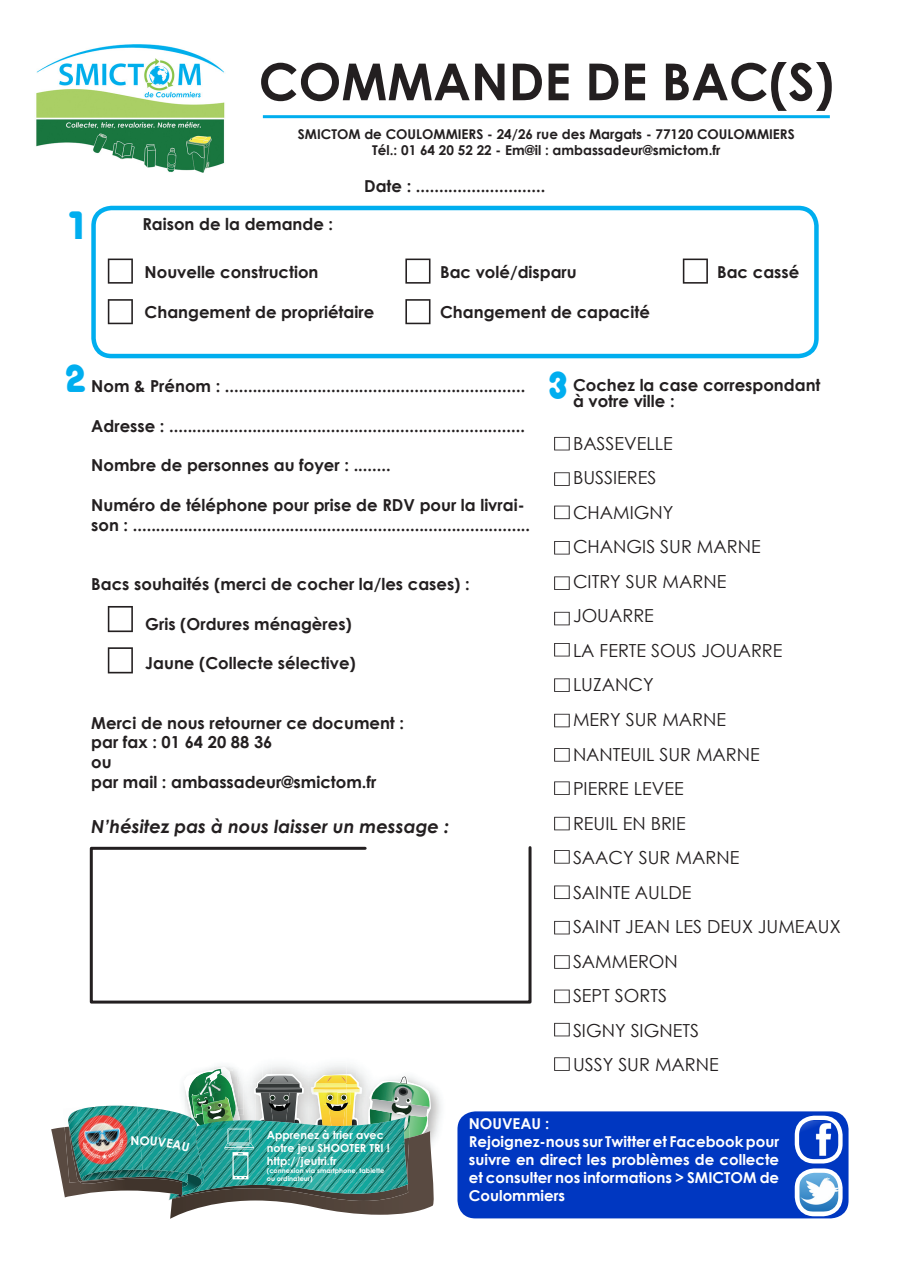
<style>
.page{position:relative;width:910px;height:1280px;background:#fff}
.page>*{position:absolute;margin:0;border:0;box-sizing:border-box;transform-origin:0 0}
.t1{font:700 51px "Century Gothic";color:#231f20}
.t2{font:34.5px "AGALEGA";color:#00aeef}
.t3{font:18px "Century Gothic";color:#231f20}
.t4{font:italic 700 18px "Century Gothic";color:#231f20}
.t5{font:700 16.5px/19.8px "Century Gothic";color:#231f20}
.t6{font:700 15px/18px "Century Gothic";color:#fff;text-align:justify}
.t7{font:700 13.5px "Century Gothic";color:#231f20}
.t8{font:700 12.15px "Century Gothic";color:#fff}
.t9{font:700 11.1px/13.4px "Century Gothic";color:#fff}
.t10{font:700 6.6px/7.9px "Century Gothic";color:#fff}
</style>
<div class="page">
<img style="left:216px;top:1066px;width:14px;height:1px">
<div style="left:91px;top:206px;width:728px;height:152px;border:4px solid #00aeef;border-radius:18px"></div>
<img style="left:36px;top:44px;width:189px;height:129px">
<svg style="left:554px;top:437px;width:16px;height:13px"></svg>
<svg style="left:554px;top:506px;width:16px;height:13px"></svg>
<svg style="left:554px;top:643px;width:16px;height:13px"></svg>
<svg style="left:554px;top:781px;width:16px;height:14px"></svg>
<svg style="left:554px;top:921px;width:16px;height:13px"></svg>
<svg style="left:554px;top:576px;width:16px;height:14px"></svg>
<svg style="left:554px;top:714px;width:16px;height:13px"></svg>
<svg style="left:554px;top:850px;width:16px;height:14px"></svg>
<svg style="left:554px;top:989px;width:16px;height:14px"></svg>
<svg style="left:554px;top:472px;width:16px;height:14px"></svg>
<svg style="left:554px;top:541px;width:16px;height:13px"></svg>
<svg style="left:554px;top:678px;width:16px;height:14px"></svg>
<svg style="left:554px;top:817px;width:16px;height:13px"></svg>
<svg style="left:554px;top:955px;width:16px;height:14px"></svg>
<svg style="left:554px;top:612px;width:16px;height:13px"></svg>
<svg style="left:554px;top:748px;width:16px;height:14px"></svg>
<svg style="left:554px;top:885px;width:16px;height:14px"></svg>
<svg style="left:554px;top:1023px;width:16px;height:13px"></svg>
<svg style="left:554px;top:1057px;width:16px;height:14px"></svg>
<svg style="left:89px;top:846px;width:443px;height:158px"></svg>
<div style="left:457px;top:1111px;width:391px;height:107px;background:#0037c1;border-radius:18px"></div>
<img style="left:798px;top:1119px;width:40px;height:41px">
<div style="left:795px;top:1116px;width:48px;height:47px;border:4px solid #fff;border-radius:17px"></div>
<img style="left:799px;top:1173px;width:39px;height:38px">
<div style="left:795px;top:1168px;width:48px;height:48px;border:4px solid #fff;border-radius:17px"></div>
<svg style="left:108px;top:647px;width:25px;height:26px"></svg>
<svg style="left:108px;top:606px;width:25px;height:26px"></svg>
<svg style="left:108px;top:299px;width:25px;height:25px"></svg>
<svg style="left:405px;top:259px;width:25px;height:25px"></svg>
<svg style="left:108px;top:259px;width:25px;height:25px"></svg>
<svg style="left:405px;top:299px;width:25px;height:25px"></svg>
<svg style="left:683px;top:259px;width:25px;height:25px"></svg>
<hr style="left:263px;top:115px;width:567px;height:3px;background:#00aeef">
<img style="left:51px;top:1067px;width:384px;height:152px">
<p class="t1" style="left:259px;top:43px;width:577px">COMMANDE DE BAC(S)</p>
<p class="t7" style="left:298px;top:124px;width:498px">SMICTOM de COULOMMIERS - 24/26 rue des Margats - 77120 COULOMMIERS</p>
<p class="t7" style="left:372px;top:140px;width:350px">Tél.: 01 64 20 52 22 - Em@il : ambassadeur@smictom.fr</p>
<p class="t2" style="left:63px;top:202px;width:28px">1</p>
<p class="t5" style="left:142px;top:213px;width:192px">Raison de la demande :</p>
<p class="t5" style="left:364px;top:175px;width:183px">Date : ............................</p>
<p class="t5" style="left:145px;top:262px;width:175px">Nouvelle construction</p>
<p class="t5" style="left:145px;top:301px;width:231px">Changement de propriétaire</p>
<p class="t5" style="left:440px;top:262px;width:138px">Bac volé/disparu</p>
<p class="t5" style="left:440px;top:301px;width:211px">Changement de capacité</p>
<p class="t5" style="left:717px;top:262px;width:84px">Bac cassé</p>
<p class="t2" style="left:63px;top:354px;width:28px">2</p>
<p class="t2" style="left:545px;top:361px;width:28px">3</p>
<p class="t5" style="left:91px;top:375px;width:435px">Nom &amp; Prénom : .................................................................</p>
<p class="t5" style="left:91px;top:415px;width:435px">Adresse : .............................................................................</p>
<p class="t5" style="left:91px;top:454px;width:301px">Nombre de personnes au foyer : ........</p>
<p class="t5" style="left:91px;top:494px;width:440px">Numéro de téléphone pour prise de RDV pour la livrai&shy;son : ......................................................................................</p>
<p class="t5" style="left:573px;top:376px;width:249px;line-height:16.5px">Cochez la case correspondant à votre ville :</p>
<p class="t3" style="left:573px;top:431px;width:101px">BASSEVELLE</p>
<p class="t3" style="left:573px;top:465px;width:85px">BUSSIERES</p>
<p class="t3" style="left:573px;top:500px;width:102px">CHAMIGNY</p>
<p class="t3" style="left:573px;top:534px;width:189px">CHANGIS SUR MARNE</p>
<p class="t3" style="left:573px;top:569px;width:155px">CITRY SUR MARNE</p>
<p class="t3" style="left:573px;top:603px;width:82px">JOUARRE</p>
<p class="t3" style="left:573px;top:638px;width:211px">LA FERTE SOUS JOUARRE</p>
<p class="t3" style="left:573px;top:672px;width:82px">LUZANCY</p>
<p class="t3" style="left:573px;top:707px;width:155px">MERY SUR MARNE</p>
<p class="t3" style="left:573px;top:741px;width:188px">NANTEUIL SUR MARNE</p>
<p class="t3" style="left:573px;top:776px;width:112px">PIERRE LEVEE</p>
<p class="t3" style="left:573px;top:810px;width:114px">REUIL EN BRIE</p>
<p class="t3" style="left:573px;top:845px;width:168px">SAACY SUR MARNE</p>
<p class="t3" style="left:573px;top:879px;width:120px">SAINTE AULDE</p>
<p class="t3" style="left:573px;top:914px;width:269px">SAINT JEAN LES DEUX JUMEAUX</p>
<p class="t3" style="left:573px;top:948px;width:106px">SAMMERON</p>
<p class="t3" style="left:573px;top:983px;width:96px">SEPT SORTS</p>
<p class="t3" style="left:573px;top:1017px;width:128px">SIGNY SIGNETS</p>
<p class="t3" style="left:573px;top:1052px;width:147px">USSY SUR MARNE</p>
<p class="t5" style="left:91px;top:573px;width:380px">Bacs souhaités (merci de cocher la/les cases) :</p>
<p class="t5" style="left:145px;top:613px;width:208px">Gris (Ordures ménagères)</p>
<p class="t5" style="left:145px;top:652px;width:212px">Jaune (Collecte sélective)</p>
<p class="t5" style="left:91px;top:712px;width:314px">Merci de nous retourner ce document :</p>
<p class="t5" style="left:91px;top:732px;width:183px">par fax : 01 64 20 88 36</p>
<p class="t5" style="left:91px;top:751px;width:22px">ou</p>
<p class="t5" style="left:91px;top:771px;width:287px">par mail : ambassadeur@smictom.fr</p>
<p class="t4" style="left:91px;top:813px;width:359px">N’hésitez pas à nous laisser un message :</p>
<p class="t8" style="left:130px;top:1131px;width:11px">N</p>
<p class="t9" style="left:267px;top:1127px;width:125px">Apprenez à trier avec notre jeu SHOOTER TRI ! http://jeutri.fr</p>
<p class="t10" style="left:267px;top:1166px;width:119px">(connexion via smartphone, tablette ou ordinateur)</p>
<p class="t6" style="left:469px;top:1114px;width:82px">NOUVEAU :</p>
<p class="t6" style="left:469px;top:1132px;width:312px">Rejoignez-nous sur Twitter et Facebook pour suivre en direct les problèmes de collecte et consulter nos informations &gt; SMICTOM de Coulommiers</p>
</div>
